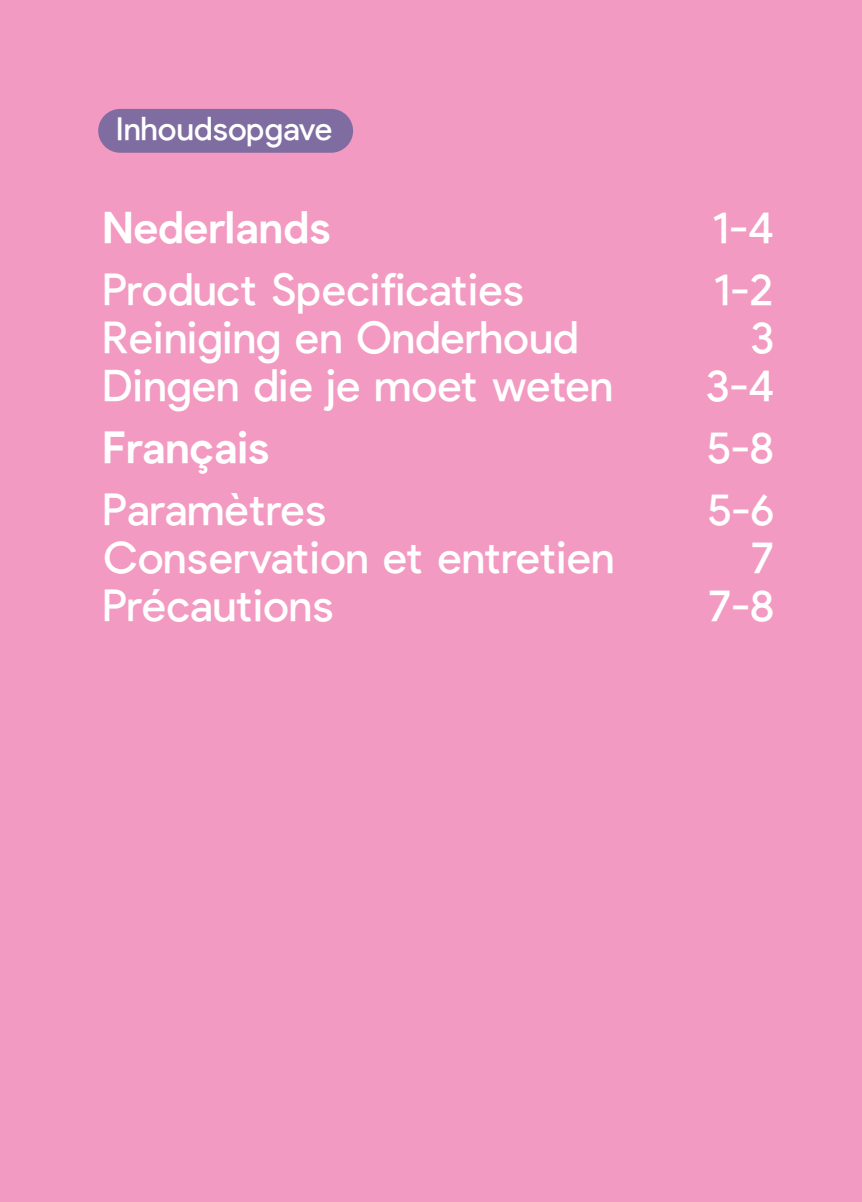
<style>
.page{position:relative;width:862px;height:1202px;background:#f29ac1}
.page>*{position:absolute;margin:0;border:0;box-sizing:border-box;transform-origin:0 0}
.t1{font:44px "Pulp Display";color:#fff}
.t2{font:600 44px "Pulp Display";color:#fff}
.t3{font:32px "Pulp Display";color:#fff}
</style>
<div class="page">
<p class="t3" style="left:117px;top:115px;width:217px">Inhoudsopgave</p>
<p class="t2" style="left:103px;top:208px;width:229px">Nederlands</p>
<p class="t1" style="left:712px;top:209px;width:64px">1-4</p>
<p class="t1" style="left:103px;top:271px;width:423px">Product Specificaties</p>
<p class="t1" style="left:713px;top:271px;width:61px">1-2</p>
<p class="t1" style="left:103px;top:319px;width:476px">Reiniging en Onderhoud</p>
<p class="t1" style="left:750px;top:319px;width:26px">3</p>
<p class="t1" style="left:103px;top:367px;width:511px">Dingen die je moet weten</p>
<p class="t1" style="left:705px;top:367px;width:70px">3-4</p>
<p class="t2" style="left:103px;top:428px;width:168px">Français</p>
<p class="t1" style="left:706px;top:429px;width:69px">5-8</p>
<p class="t1" style="left:103px;top:491px;width:225px">Paramètres</p>
<p class="t1" style="left:707px;top:491px;width:69px">5-6</p>
<p class="t1" style="left:103px;top:539px;width:512px">Conservation et entretien</p>
<p class="t1" style="left:750px;top:539px;width:25px">7</p>
<p class="t1" style="left:103px;top:587px;width:232px">Précautions</p>
<p class="t1" style="left:708px;top:587px;width:68px">7-8</p>
</div>
